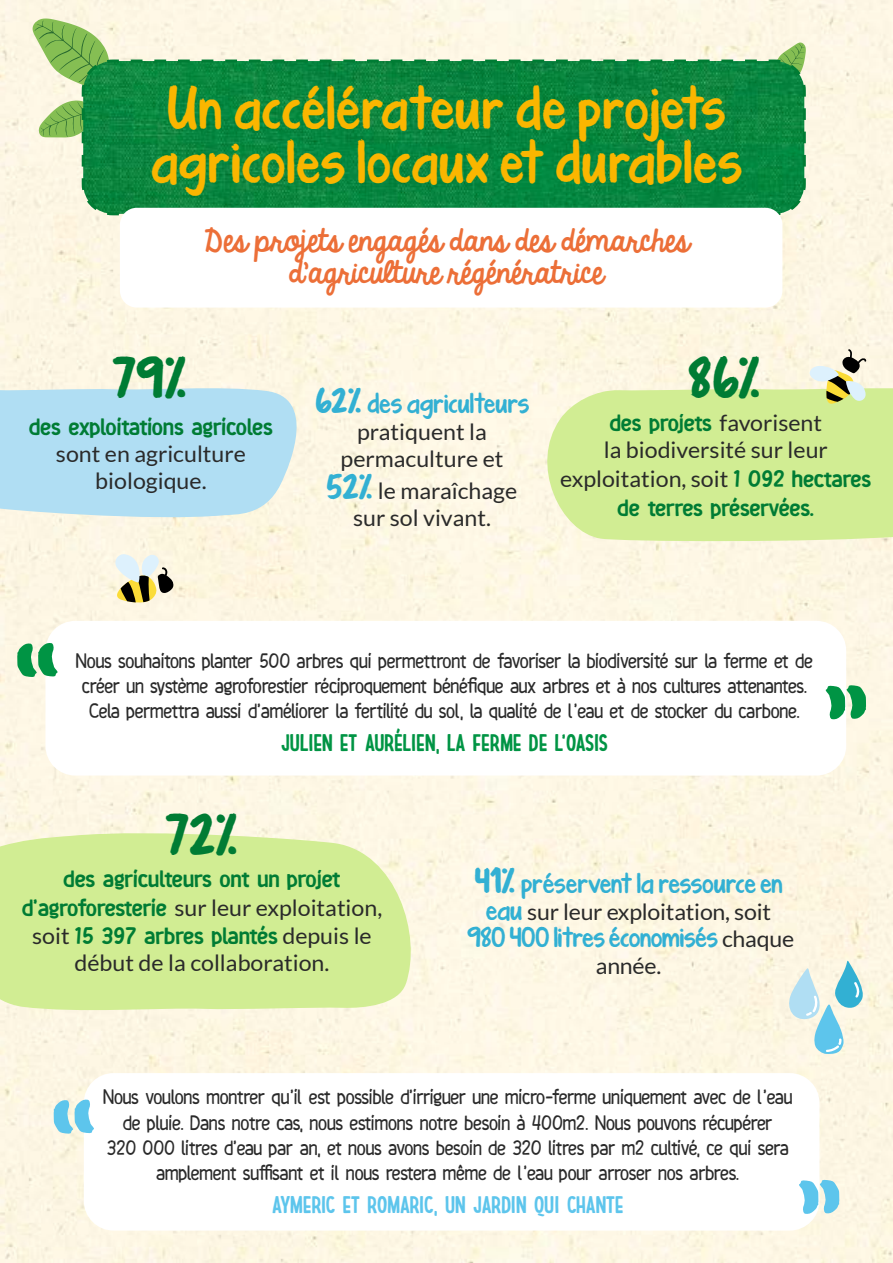
<style>
.page{position:relative;width:893px;height:1263px;background:#fff}
.page>*{position:absolute;margin:0;border:0;box-sizing:border-box;transform-origin:0 0}
.t1{font:108px "KG Turning Tables Bledina";color:#5dc5ec}
.t2{font:108px "KG Turning Tables Bledina";color:#009444}
.t3{font:45px/54px "KG Turning Tables Bledina";letter-spacing:.025em;color:#fab600;text-align:center}
.t4{font:700 44.55px "KG Turning Tables Bledina";color:#007c34}
.t5{font:27px/32.4px "KG Always A Good Time Bledina Regular";color:#ec6f38;text-align:center}
.t6{font:900 24px "Chimphand Bledina";letter-spacing:-.02em;color:#007c34}
.t7{font:900 condensed 24px "Chimphand Bledina";letter-spacing:-.01em;color:#5dc5ec}
.t8{font:900 condensed 24px "Chimphand Bledina";letter-spacing:.01em;color:#009444}
.t9{font:22.5px/27px "Lato";color:#2a2a2a;text-align:center}
.t10{font:700 21px/25.2px "Chimphand Bledina";letter-spacing:-.01em;color:#2a2a2a;text-align:center}
.t11{font:21px "KG Turning Tables Bledina";color:#32b0d3}
.s1{font-weight:700;font-size:27px}
.s2{font-family:"KG Turning Tables Bledina";font-weight:700;font-size:27px;color:#32b0d3}
.s3{font-family:"Lato";font-weight:400;font-size:22.5px;color:#2a2a2a}
.s4{font-family:"Chimphand Bledina";font-weight:900;font-size:24px;color:#007c34}
.s5{font-family:"KG Turning Tables Bledina";font-size:21px;color:#32b0d3}
.s6{font-family:"Lato";font-size:22.5px;color:#2a2a2a}
</style>
<div class="page">
<svg style="left:33px;top:19px;width:84px;height:69px;background:#b4d28f"></svg>
<svg style="left:39px;top:100px;width:41px;height:72px;background:#cbddaa"></svg>
<svg style="left:772px;top:43px;width:34px;height:15px"></svg>
<svg style="left:80px;top:58px;width:727px;height:159px;background:#108944"></svg>
<div style="left:120px;top:208px;width:662px;height:100px;background:#fff;border-radius:17px"></div>
<svg style="left:0;top:385px;width:316px;height:137px;background:#bde2f0"></svg>
<svg style="left:528px;top:385px;width:365px;height:158px;background:#d6ee9d"></svg>
<svg style="left:0;top:828px;width:422px;height:186px;background:#d7ee9e"></svg>
<svg style="left:786px;top:958px;width:78px;height:96px;background:#cae5e4"></svg>
<svg style="left:107px;top:553px;width:67px;height:51px;background:#c7c4ac"></svg>
<svg style="left:809px;top:349px;width:57px;height:55px;background:#c9cba8"></svg>
<h2 class="t3" style="left:151px;top:86px;width:593px">Un accélérateur de projets agricoles locaux et durables</h2>
<p class="t5" style="left:203px;top:225px;width:488px">Des projets engagés dans des démarches d'agriculture régénératrice</p>
<h3 class="t4" style="left:112px;top:357px;width:77px">79%</h3>
<p class="t6" style="left:29px;top:412px;width:246px">des exploitations agricoles</p>
<p class="t9" style="left:56px;top:440px;width:191px">sont en agriculture biologique.</p>
<p class="t11" style="left:314px;top:393px;width:217px"><span class="s1">62%</span> des agriculteurs</p>
<p class="t9" style="left:341px;top:418px;width:164px">pratiquent la permaculture et</p>
<p class="t9" style="left:327px;top:478px;width:192px"><span class="s2">52%</span> le maraîchage sur sol vivant.</p>
<h3 class="t4" style="left:688px;top:356px;width:74px">86%</h3>
<p class="t6" style="left:609px;top:408px;width:214px">des projets <span class="s3">favorisent</span></p>
<p class="t9" style="left:560px;top:436px;width:313px;line-height:28.8px">la biodiversité sur leur exploitation, soit <span class="s4">1 092 hectares</span></p>
<p class="t6" style="left:617px;top:493px;width:199px">de terres préservées.</p>
<h1 class="t2" style="left:62px;top:693px;width:50px;rotate:-180deg">"</h1>
<p class="t10" style="left:76px;top:649px;width:739px">Nous souhaitons planter 500 arbres qui permettront de favoriser la biodiversité sur la ferme et de créer un système agroforestier réciproquement bénéfique aux arbres et à nos cultures attenantes.<br>Cela permettra aussi d’améliorer la fertilité du sol, la qualité de l’eau et de stocker du carbone.</p>
<p class="t8" style="left:281px;top:727px;width:328px">JULIEN ET AURÉLIEN, LA FERME DE L’OASIS</p>
<h1 class="t2" style="left:822px;top:669px;width:50px">"</h1>
<h3 class="t4" style="left:165px;top:814px;width:75px">72%</h3>
<p class="t6" style="left:63px;top:864px;width:279px">des agriculteurs ont un projet</p>
<p class="t9" style="left:22px;top:894px;width:362px"><span class="s4">d’agroforesterie</span> sur leur exploitation,</p>
<p class="t6" style="left:32px;top:921px;width:341px"><span class="s3">soit</span> 15 397 arbres plantés <span class="s3">depuis le</span></p>
<p class="t9" style="left:75px;top:949px;width:256px">début de la collaboration.</p>
<p class="t11" style="left:475px;top:874px;width:309px"><span class="s1">41%</span> préservent la ressource en</p>
<p class="t9" style="left:486px;top:898px;width:286px"><span class="s5">eau</span> sur leur exploitation, soit</p>
<p class="t11" style="left:467px;top:928px;width:328px">980 400 litres économisés <span class="s6">chaque</span></p>
<p class="t9" style="left:596px;top:952px;width:67px">année.</p>
<h1 class="t1" style="left:98px;top:1150px;width:50px;rotate:-180deg">"</h1>
<p class="t10" style="left:103px;top:1085px;width:691px">Nous voulons montrer qu’il est possible d’irriguer une micro-ferme uniquement avec de l’eau de pluie. Dans notre cas, nous estimons notre besoin à 400m2. Nous pouvons récupérer<br>320 000 litres d’eau par an, et nous avons besoin de 320 litres par m2 cultivé, ce qui sera amplement suffisant et il nous restera même de l’eau pour arroser nos arbres.</p>
<p class="t7" style="left:272px;top:1189px;width:353px">AYMERIC ET ROMARIC, UN JARDIN QUI CHANTE</p>
<h1 class="t1" style="left:795px;top:1163px;width:50px">"</h1>
</div>
